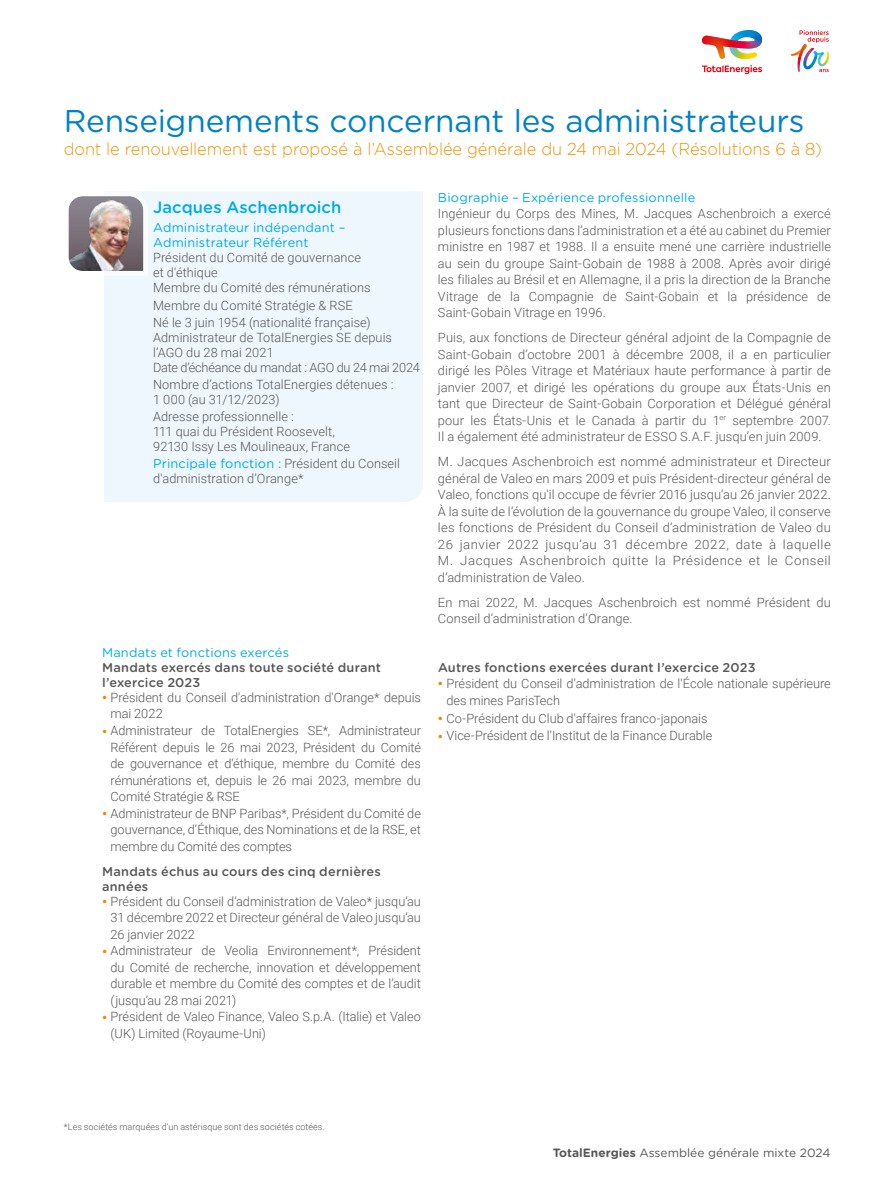
<style>
.page{position:relative;width:893px;height:1191px;background:#fff}
.page>*{position:absolute;margin:0;border:0;box-sizing:border-box;transform-origin:0 0}
.t1{font:31.5px "Gotham Rounded";letter-spacing:-.005em;color:#0081c7}
.t2{font:300 17.25px "Gotham Rounded";letter-spacing:-.005em;color:#f39200;scale:.95 1}
.t3{font:500 16.5px "Gotham Rounded";letter-spacing:.005em;color:#00abe7}
.t4{font:300 12.75px/16.5px "Roboto";color:#575756}
.t5{font:12.75px/15px "Gotham Rounded";letter-spacing:.01em;color:#00abe7}
.t6{font:500 12.75px/15px "Gotham Rounded";letter-spacing:.015em;color:#575756}
.t7{font:12px "Gotham Rounded";color:#575756}
.t8{font:300 9px "Roboto";letter-spacing:.01em;color:#575756}
.s1{font-family:"Roboto";font-weight:300;color:#575756}
.s2{font-weight:500;font-size:15px;color:#f18700}
.s3{font-weight:700}
</style>
<div class="page">
<div style="left:104px;top:191px;width:319px;height:311px;background:#eef7fe"></div>
<img style="left:68px;top:191px;width:82px;height:86px">
<svg style="left:702px;top:30px;width:60px;height:44px"></svg>
<svg style="left:791px;top:30px;width:39px;height:42px"></svg>
<h1 class="t1" style="left:64px;top:99px;width:742px">Renseignements concernant les administrateurs</h1>
<h2 class="t2" style="left:64px;top:138px;width:799px">dont le renouvellement est proposé à l’Assemblée générale du 24 mai 2024 (Résolutions 6 à 8)</h2>
<p class="t3" style="left:153px;top:195px;width:190px">Jacques Aschenbroich</p>
<p class="t5" style="left:153px;top:220px;width:194px">Administrateur indépendant –<br>Administrateur Référent</p>
<p class="t4" style="left:153px;top:250px;width:219px;line-height:15px">Président du Comité de gouvernance et d'éthique<br>Membre du Comité des rémunérations</p>
<p class="t4" style="left:153px;top:296px;width:219px;line-height:17.1px">Membre du Comité Stratégie &amp; RSE<br>Né le 3 juin 1954 (nationalité française)</p>
<p class="t4" style="left:153px;top:329px;width:268px;line-height:15px">Administrateur de TotalEnergies SE depuis l’AGO du 28 mai 2021<br>Date d’échéance du mandat : AGO du 24 mai 2024</p>
<p class="t4" style="left:153px;top:376px;width:242px;line-height:15px">Nombre d’actions TotalEnergies détenues :<br>1 000 (au 31/12/2023)</p>
<p class="t4" style="left:153px;top:408px;width:198px;line-height:15px">Adresse professionnelle :<br>111 quai du Président Roosevelt,<br>92130 Issy Les Moulineaux, France</p>
<p class="t5" style="left:153px;top:455px;width:248px">Principale fonction : <span class="s1">Président du Conseil</span></p>
<p class="t4" style="left:153px;top:470px;width:152px">d'administration d’Orange*</p>
<p class="t5" style="left:102px;top:644px;width:189px">Mandats et fonctions exercés</p>
<p class="t6" style="left:102px;top:659px;width:281px">Mandats exercés dans toute société durant l’exercice 2023</p>
<p class="t4" style="left:111px;top:688px;width:312px;text-indent:-9px"><span class="s2">•</span> Président du Conseil d'administration d'Orange* depuis mai 2022</p>
<p class="t4" style="left:111px;top:721px;width:312px;text-align:justify;text-indent:-9px"><span class="s2">•</span> Administrateur de TotalEnergies SE*, Administrateur Référent depuis le 26 mai 2023, Président du Comité de gouvernance et d'éthique, membre du Comité des rémunérations et, depuis le 26 mai 2023, membre du Comité Stratégie &amp; RSE</p>
<p class="t4" style="left:111px;top:804px;width:312px;text-align:justify;text-indent:-9px"><span class="s2">•</span> Administrateur de BNP Paribas*, Président du Comité de gouvernance, d’Éthique, des Nominations et de la RSE, et membre du Comité des comptes</p>
<p class="t6" style="left:102px;top:863px;width:280px">Mandats échus au cours des cinq dernières années</p>
<p class="t4" style="left:111px;top:892px;width:312px;text-align:justify;text-indent:-9px"><span class="s2">•</span> Président du Conseil d’administration de Valeo* jusqu’au 31 décembre 2022 et Directeur général de Valeo jusqu’au 26 janvier 2022</p>
<p class="t4" style="left:111px;top:941px;width:312px;text-align:justify;text-indent:-9px"><span class="s2">•</span> Administrateur de Veolia Environnement*, Président du Comité de recherche, innovation et développement durable et membre du Comité des comptes et de l’audit (jusqu’au 28 mai 2021)</p>
<p class="t4" style="left:111px;top:1007px;width:312px;text-indent:-9px"><span class="s2">•</span> Président de Valeo Finance, Valeo S.p.A. (Italie) et Valeo (UK) Limited (Royaume-Uni)</p>
<p class="t5" style="left:438px;top:189px;width:259px">Biographie – Expérience professionnelle</p>
<p class="t4" style="left:438px;top:205px;width:394px;text-align:justify">Ingénieur du Corps des Mines, M. Jacques Aschenbroich a exercé plusieurs fonctions dans l’administration et a été au cabinet du Premier ministre en 1987 et 1988. Il a ensuite mené une carrière industrielle au sein du groupe Saint-Gobain de 1988 à 2008. Après avoir dirigé les filiales au Brésil et en Allemagne, il a pris la direction de la Branche Vitrage de la Compagnie de Saint-Gobain et la présidence de Saint-Gobain Vitrage en 1996.</p>
<p class="t4" style="left:438px;top:329px;width:394px;text-align:justify">Puis, aux fonctions de Directeur général adjoint de la Compagnie de Saint-Gobain d’octobre 2001 à décembre 2008, il a en particulier dirigé les Pôles Vitrage et Matériaux haute performance à partir de janvier 2007, et dirigé les opérations du groupe aux États-Unis en tant que Directeur de Saint-Gobain Corporation et Délégué général pour les États-Unis et le Canada à partir du 1<sup>er</sup> septembre 2007.<br>Il a également été administrateur de ESSO S.A.F. jusqu’en juin 2009.</p>
<p class="t4" style="left:438px;top:453px;width:394px;text-align:justify">M. Jacques Aschenbroich est nommé administrateur et Directeur général de Valeo en mars 2009 et puis Président-directeur général de Valeo, fonctions qu'il occupe de février 2016 jusqu’au 26 janvier 2022.<br>À la suite de l’évolution de la gouvernance du groupe Valeo, il conserve les fonctions de Président du Conseil d’administration de Valeo du 26 janvier 2022 jusqu’au 31 décembre 2022, date à laquelle M. Jacques Aschenbroich quitte la Présidence et le Conseil d’administration de Valeo.</p>
<p class="t4" style="left:438px;top:593px;width:394px">En mai 2022, M. Jacques Aschenbroich est nommé Président du<br>Conseil d’administration d’Orange.</p>
<p class="t6" style="left:438px;top:659px;width:319px">Autres fonctions exercées durant l’exercice 2023</p>
<p class="t4" style="left:446px;top:674px;width:386px;line-height:17.5px;text-indent:-9px"><span class="s2">•</span> Président du Conseil d'administration de l'École nationale supérieure des mines ParisTech</p>
<p class="t4" style="left:438px;top:709px;width:271px"><span class="s2">•</span> Co-Président du Club d'affaires franco-japonais</p>
<p class="t4" style="left:438px;top:727px;width:276px"><span class="s2">•</span> Vice-Président de l'Institut de la Finance Durable</p>
<p class="t8" style="left:64px;top:1120px;width:263px">*Les sociétés marquées d’un astérisque sont des sociétés cotées.</p>
<p class="t7" style="left:553px;top:1144px;width:279px"><span class="s3">TotalEnergies</span> Assemblée générale mixte 2024</p>
</div>
